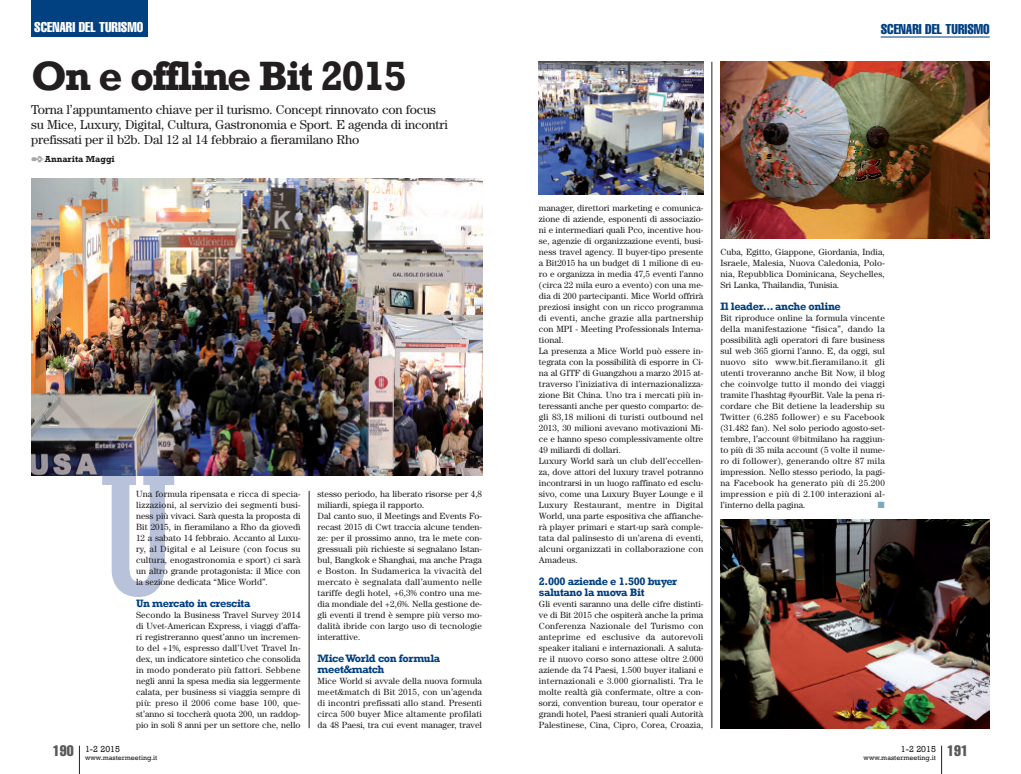
<style>
.page{position:relative;width:1021px;height:774px;background:#fff}
.page>*{position:absolute;margin:0;border:0;box-sizing:border-box;transform-origin:0 0}
.t1{font:700 42px "Rockwell";letter-spacing:-.05em;color:#231f20}
.t2{font:extra-condensed 14px "Helvetica";color:#fff}
.t3{font:extra-condensed 14px "Helvetica";color:#014081}
.t4{font:13px/15px "Century";letter-spacing:-.015em;color:#231f20}
.t5{font:700 11px/11px "Rockwell";letter-spacing:-.035em;color:#014081}
.t6{font:9px/11px "Century";color:#231f20;text-align:justify}
.t7{font:9px "Rockwell";color:#231f20}
.t8{font:700 9px "Rockwell";color:#231f20}
.t9{font:9px "Zapf Dingbats";color:#7fa8bc}
.t10{font:7px "Rockwell";color:#231f20}
.s1{color:#a8a9ad}
</style>
<div class="page">
<hr style="left:309px;top:491px;width:1px;height:237px;background:#231f20">
<svg style="left:941px;top:746px;width:1px;height:28px"></svg>
<svg style="left:79px;top:746px;width:1px;height:28px"></svg>
<div style="left:31px;top:0;width:116px;height:37px;background:#014081"></div>
<hr style="left:880px;top:37px;width:109px;height:1px;background:#014081">
<hr style="left:711px;top:62px;width:1px;height:666px;background:#231f20">
<img style="left:31px;top:178px;width:451px;height:297px">
<img style="left:720px;top:62px;width:269px;height:177px">
<img style="left:720px;top:519px;width:269px;height:209px">
<img style="left:539px;top:62px;width:164px;height:132px">
<svg style="left:102px;top:475px;width:72px;height:122px"></svg>
<img style="left:102px;top:470px;width:72px;height:5px">
<h2 class="t2" style="left:34px;top:22px;width:111px">SCENARI DEL TURISMO</h2>
<h2 class="t3" style="left:880px;top:24px;width:111px">SCENARI DEL TURISMO</h2>
<h1 class="t1" style="left:31px;top:51px;width:377px">On e offline Bit 2015</h1>
<h3 class="t4" style="left:31px;top:103px;width:418px">Torna l’appuntamento chiave per il turismo. Concept rinnovato con focus su Mice, Luxury, Digital, Cultura, Gastronomia e Sport. E agenda di incontri prefissati per il b2b. Dal 12 al 14 febbraio a fieramilano Rho</h3>
<p class="t8" style="left:31px;top:153px;width:85px"><span class="s1">✒</span>Annarita Maggi</p>
<p class="t6" style="left:136px;top:489px;width:166px">Una formula ripensata e ricca di specia&shy;lizzazioni, al servizio dei segmenti busi&shy;ness più vivaci. Sarà questa la proposta di Bit 2015, in fieramilano a Rho da giovedì 12 a sabato 14 febbraio. Accanto al Luxu&shy;ry, al Digital e al Leisure (con focus su cultura, enogastronomia e sport) ci sarà un altro grande protagonista: il Mice con la sezione dedicata “Mice World”.</p>
<p class="t5" style="left:136px;top:597px;width:116px">Un mercato in crescita</p>
<p class="t6" style="left:136px;top:610px;width:166px">Secondo la Business Travel Survey 2014 di Uvet-American Express, i viaggi d’affa&shy;ri registreranno quest’anno un incremen&shy;to del +1%, espresso dall’Uvet Travel In&shy;dex, un indicatore sintetico che consolida in modo ponderato più fattori. Sebbene negli anni la spesa media sia leggermente calata, per business si viaggia sempre di più: preso il 2006 come base 100, que&shy;st’anno si toccherà quota 200, un raddop&shy;pio in soli 8 anni per un settore che, nello</p>
<p class="t10" style="left:53px;top:753px;width:106px"><sup>190</sup> www.mastermeeting.it</p>
<p class="t7" style="left:85px;top:743px;width:36px">1-2 2015</p>
<p class="t6" style="left:317px;top:489px;width:166px;text-align:left">stesso periodo, ha liberato risorse per 4,8 miliardi, spiega il rapporto.<br>Dal canto suo, il Meetings and Events Fo&shy;recast 2015 di Cwt traccia alcune tenden&shy;ze: per il prossimo anno, tra le mete con&shy;gressuali più richieste si segnalano Istan&shy;bul, Bangkok e Shanghai, ma anche Praga e Boston. In Sudamerica la vivacità del mercato è segnalata dall’aumento nelle tariffe degli hotel, +6,3% contro una me&shy;dia mondiale del +2,6%. Nella gestione de&shy;gli eventi il trend è sempre più verso mo&shy;dalità ibride con largo uso di tecnologie interattive.</p>
<p class="t5" style="left:317px;top:652px;width:124px">MiceWorld con formula meet&amp;match</p>
<p class="t6" style="left:317px;top:676px;width:166px">Mice World si avvale della nuova formula meet&amp;match di Bit 2015, con un’agenda di incontri prefissati allo stand. Presenti circa 500 buyer Mice altamente profilati da 48 Paesi, tra cui event manager, travel</p>
<p class="t6" style="left:539px;top:203px;width:166px;text-align:left">manager, direttori marketing e comunica&shy;zione di aziende, esponenti di associazio&shy;ni e intermediari quali Pco, incentive hou&shy;se, agenzie di organizzazione eventi, busi&shy;ness travel agency. Il buyer-tipo presente a Bit2015 ha un budget di 1 milione di eu&shy;ro e organizza in media 47,5 eventi l’anno (circa 22 mila euro a evento) con una me&shy;dia di 200 partecipanti. Mice World offrirà preziosi insight con un ricco programma di eventi, anche grazie alla partnership con MPI - Meeting Professionals Interna&shy;tional.<br>La presenza a Mice World può essere in&shy;tegrata con la possibilità di esporre in Ci&shy;na al GITF di Guangzhou a marzo 2015 at&shy;traverso l’iniziativa di internazionalizza&shy;zione Bit China. Uno tra i mercati più in&shy;teressanti anche per questo comparto: de&shy;gli 83,18 milioni di turisti outbound nel 2013, 30 milioni avevano motivazioni Mi&shy;ce e hanno speso complessivamente oltre 49 miliardi di dollari.<br>Luxury World sarà un club dell’eccellen&shy;za, dove attori del luxury travel potranno incontrarsi in un luogo raffinato ed esclu&shy;sivo, come una Luxury Buyer Lounge e il Luxury Restaurant, mentre in Digital World, una parte espositiva che affianche&shy;rà player primari e start-up sarà comple&shy;tata dal palinsesto di un’arena di eventi, alcuni organizzati in collaborazione con Amadeus.</p>
<p class="t5" style="left:539px;top:575px;width:140px">2.000 aziende e 1.500 buyer salutano la nuova Bit</p>
<p class="t6" style="left:539px;top:599px;width:166px">Gli eventi saranno una delle cifre distinti&shy;ve di Bit 2015 che ospiterà anche la prima Conferenza Nazionale del Turismo con anteprime ed esclusive da autorevoli speaker italiani e internazionali. A saluta&shy;re il nuovo corso sono attese oltre 2.000 aziende da 74 Paesi, 1.500 buyer italiani e internazionali e 3.000 giornalisti. Tra le molte realtà già confermate, oltre a con&shy;sorzi, convention bureau, tour operator e grandi hotel, Paesi stranieri quali Autorità Palestinese, Cina, Cipro, Corea, Croazia,</p>
<p class="t6" style="left:720px;top:247px;width:166px">Cuba, Egitto, Giappone, Giordania, India, Israele, Malesia, Nuova Caledonia, Polo&shy;nia, Repubblica Dominicana, Seychelles, Sri Lanka, Thailandia, Tunisia.</p>
<p class="t5" style="left:720px;top:300px;width:122px">Il leader... anche online</p>
<p class="t6" style="left:720px;top:313px;width:166px">Bit riproduce online la formula vincente della manifestazione “fisica”, dando la possibilità agli operatori di fare business sul web 365 giorni l’anno. E, da oggi, sul nuovo sito www.bit.fieramilano.it gli utenti troveranno anche Bit Now, il blog che coinvolge tutto il mondo dei viaggi tramite l’hashtag #yourBit. Vale la pena ri&shy;cordare che Bit detiene la leadership su Twitter (6.285 follower) e su Facebook (31.482 fan). Nel solo periodo agosto-set&shy;tembre, l’account @bitmilano ha raggiun&shy;to più di 35 mila account (5 volte il nume&shy;ro di follower), generando oltre 87 mila impression. Nello stesso periodo, la pagi&shy;na Facebook ha generato più di 25.200 impression e più di 2.100 interazioni al&shy;l’interno della pagina.</p>
<p class="t9" style="left:878px;top:500px;width:8px">■</p>
<p class="t10" style="left:863px;top:753px;width:106px">www.mastermeeting.it <sup>191</sup></p>
<p class="t7" style="left:901px;top:743px;width:36px">1-2 2015</p>
</div>
